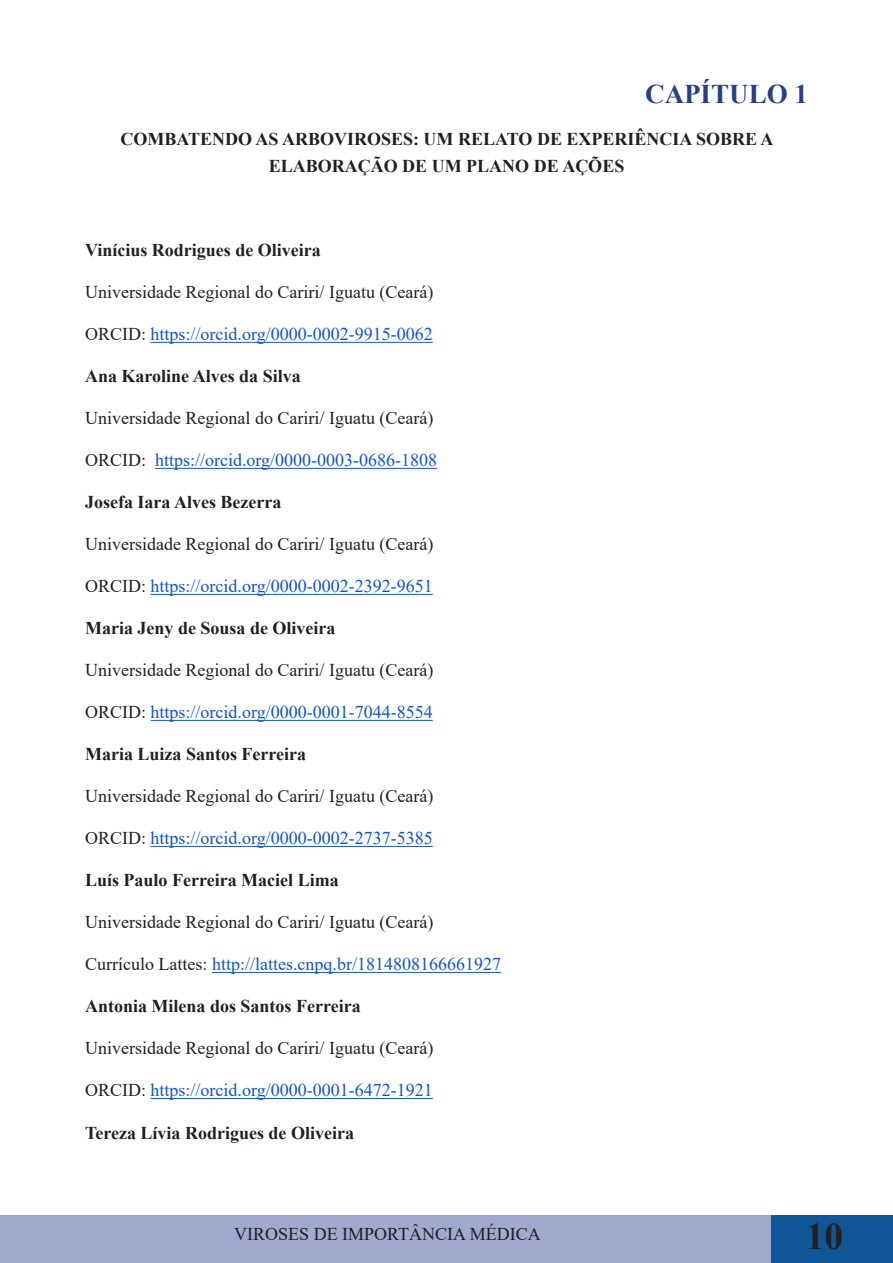
<style>
.page{position:relative;width:893px;height:1263px;background:#fff}
.page>*{position:absolute;margin:0;border:0;box-sizing:border-box;transform-origin:0 0}
.t1{font:700 37.5px "Times New Roman";color:#231f20}
.t2{font:700 27px "Times New Roman";color:#253f8e}
.t3{font:18px "Times New Roman";color:#231f20}
.t4{font:18px "Times New Roman";color:#15c}
.t5{font:700 18px/27px "Times New Roman";color:#231f20;text-align:center}
.s1{color:#231f20}
</style>
<div class="page">
<div style="left:0;top:1215px;width:893px;height:48px;background:#a1a9ce"></div>
<div style="left:771px;top:1215px;width:122px;height:48px;background:#105797"></div>
<hr style="left:892px;top:1215px;width:1px;height:48px;background:#a1a9ce">
<hr style="left:151px;top:342px;width:282px;height:1px;background:#15c">
<hr style="left:155px;top:468px;width:282px;height:1px;background:#15c">
<hr style="left:151px;top:594px;width:282px;height:1px;background:#15c">
<hr style="left:151px;top:720px;width:282px;height:1px;background:#15c">
<hr style="left:151px;top:846px;width:282px;height:1px;background:#15c">
<hr style="left:212px;top:972px;width:289px;height:1px;background:#15c">
<hr style="left:151px;top:1098px;width:282px;height:1px;background:#15c">
<p class="t2" style="left:645px;top:75px;width:164px">CAPÍTULO 1</p>
<p class="t5" style="left:120px;top:125px;width:655px">COMBATENDO AS ARBOVIROSES: UM RELATO DE EXPERIÊNCIA SOBRE A<br>ELABORAÇÃO DE UM PLANO DE AÇÕES</p>
<p class="t5" style="left:85px;top:236px;width:237px">Vinícius Rodrigues de Oliveira</p>
<p class="t3" style="left:85px;top:280px;width:350px">Universidade Regional do Cariri/ Iguatu (Ceará)</p>
<p class="t4" style="left:85px;top:322px;width:349px"><span class="s1">ORCID:</span> https://orcid.org/0000-0002-9915-0062</p>
<p class="t5" style="left:85px;top:362px;width:217px">Ana Karoline Alves da Silva</p>
<p class="t3" style="left:85px;top:406px;width:350px">Universidade Regional do Cariri/ Iguatu (Ceará)</p>
<p class="t4" style="left:85px;top:448px;width:354px"><span class="s1">ORCID:</span> https://orcid.org/0000-0003-0686-1808</p>
<p class="t5" style="left:85px;top:488px;width:198px">Josefa Iara Alves Bezerra</p>
<p class="t3" style="left:85px;top:532px;width:350px">Universidade Regional do Cariri/ Iguatu (Ceará)</p>
<p class="t4" style="left:85px;top:574px;width:349px"><span class="s1">ORCID:</span> https://orcid.org/0000-0002-2392-9651</p>
<p class="t5" style="left:85px;top:614px;width:252px">Maria Jeny de Sousa de Oliveira</p>
<p class="t3" style="left:85px;top:658px;width:350px">Universidade Regional do Cariri/ Iguatu (Ceará)</p>
<p class="t4" style="left:85px;top:700px;width:349px"><span class="s1">ORCID:</span> https://orcid.org/0000-0001-7044-8554</p>
<p class="t5" style="left:85px;top:740px;width:223px">Maria Luiza Santos Ferreira</p>
<p class="t3" style="left:85px;top:784px;width:350px">Universidade Regional do Cariri/ Iguatu (Ceará)</p>
<p class="t4" style="left:85px;top:826px;width:349px"><span class="s1">ORCID:</span> https://orcid.org/0000-0002-2737-5385</p>
<p class="t5" style="left:85px;top:866px;width:255px">Luís Paulo Ferreira Maciel Lima</p>
<p class="t3" style="left:85px;top:910px;width:350px">Universidade Regional do Cariri/ Iguatu (Ceará)</p>
<p class="t4" style="left:85px;top:952px;width:417px"><span class="s1">Currículo Lattes:</span> http://lattes.cnpq.br/1814808166661927</p>
<p class="t5" style="left:85px;top:992px;width:277px">Antonia Milena dos Santos Ferreira</p>
<p class="t3" style="left:85px;top:1036px;width:350px">Universidade Regional do Cariri/ Iguatu (Ceará)</p>
<p class="t4" style="left:85px;top:1078px;width:349px"><span class="s1">ORCID:</span> https://orcid.org/0000-0001-6472-1921</p>
<p class="t5" style="left:85px;top:1119px;width:271px">Tereza Lívia Rodrigues de Oliveira</p>
<p class="t3" style="left:234px;top:1221px;width:308px">VIROSES DE IMPORTÂNCIA MÉDICA</p>
<h1 class="t1" style="left:806px;top:1209px;width:39px">10</h1>
</div>
